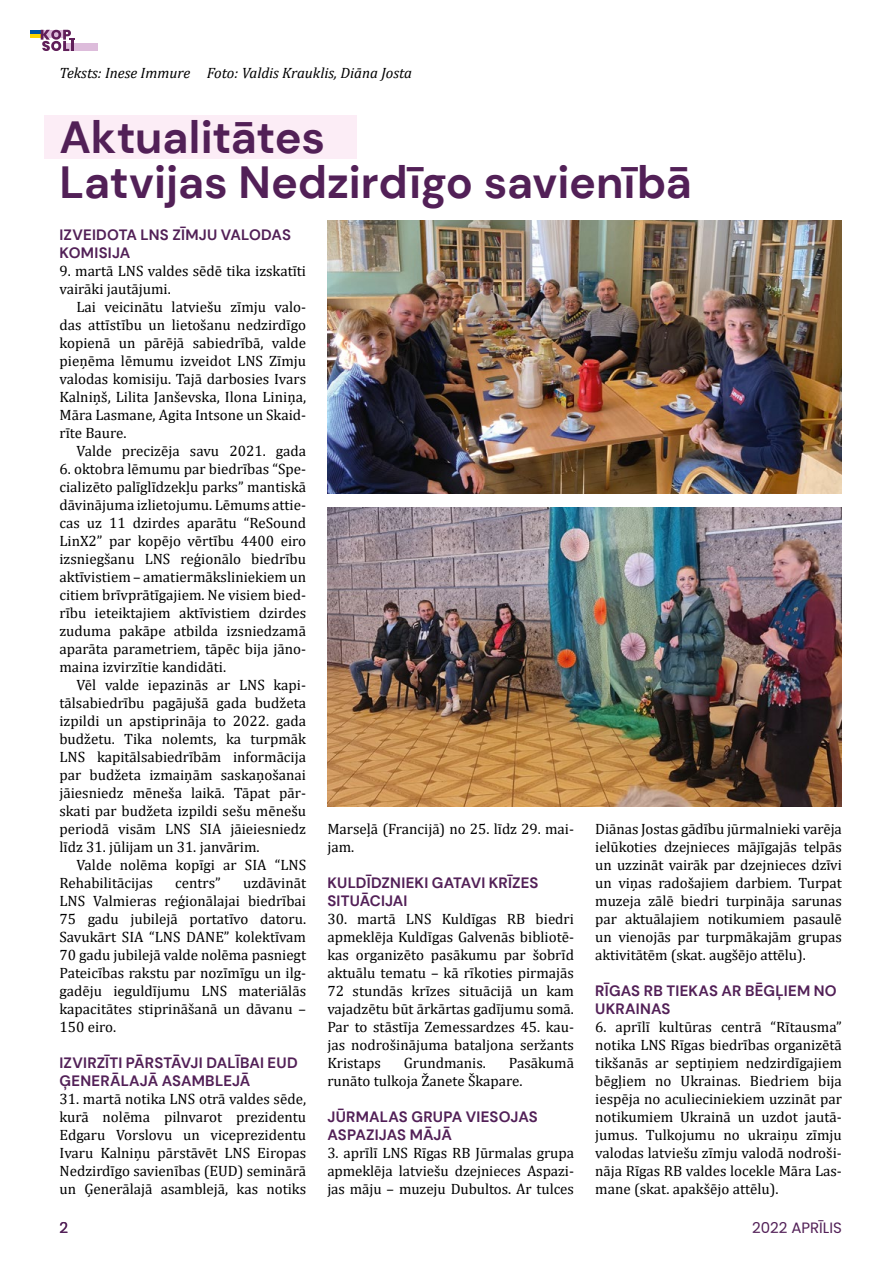
<style>
.page{position:relative;width:893px;height:1263px;background:#fff}
.page>*{position:absolute;margin:0;border:0;box-sizing:border-box;transform-origin:0 0}
.t1{font:700 45px/45px "DM Sans";letter-spacing:-.005em;color:#522057}
.t2{font:15px/18px "Cambria";color:#000;text-align:justify}
.t3{font:700 15px/18px "DM Sans";letter-spacing:.01em;color:#522057}
.t4{font:italic 15px "Cambria";color:#000}
.t5{font:15px "Poppins";color:#522057}
</style>
<div class="page">
<div style="left:63px;top:43px;width:35px;height:8px;background:#ddbcdb"></div>
<hr style="left:30px;top:34px;width:11px;height:4px;background:#ffd500">
<hr style="left:30px;top:30px;width:11px;height:4px;background:#0053a1">
<svg style="left:41px;top:30px;width:34px;height:21px"></svg>
<div style="left:45px;top:115px;width:312px;height:43px;background:#fcedf6"></div>
<img style="left:327px;top:221px;width:515px;height:272px">
<img style="left:327px;top:507px;width:515px;height:299px">
<p class="t4" style="left:60px;top:62px;width:354px">Teksts: Inese Immure Foto: Valdis Krauklis, Diāna Josta</p>
<h1 class="t1" style="left:60px;top:115px;width:634px">Aktualitātes<br>Latvijas Nedzirdīgo savienībā</h1>
<p class="t3" style="left:60px;top:225px;width:233px">IZVEIDOTA LNS ZĪMJU VALODAS<br>KOMISIJA</p>
<p class="t2" style="left:60px;top:261px;width:248px">9. martā LNS valdes sēdē tika izskatīti vairāki jautājumi.</p>
<p class="t2" style="left:59px;top:297px;width:248px;text-indent:17px">Lai veicinātu latviešu zīmju valo&shy;das attīstību un lietošanu nedzirdīgo kopienā un pārējā sabiedrībā, valde pieņēma lēmumu izveidot LNS Zīmju valodas komisiju. Tajā darbosies Ivars Kalniņš, Lilita Janševska, Ilona Liniņa, Māra Lasmane, Agita Intsone un Skaid&shy;rīte Baure.</p>
<p class="t2" style="left:77px;top:441px;width:231px">Valde precizēja savu 2021. gada</p>
<p class="t2" style="left:59px;top:459px;width:248px">6. oktobra lēmumu par biedrības “Spe&shy;cializēto palīglīdzekļu parks” mantiskā dāvinājuma izlietojumu. Lēmums attie&shy;cas uz 11 dzirdes aparātu “ReSound LinX2” par kopējo vērtību 4400 eiro izsniegšanu LNS reģionālo biedrību aktīvistiem – amatiermāksliniekiem un citiem brīvprātīgajiem. Ne visiem bied&shy;rību ieteiktajiem aktīvistiem dzirdes zuduma pakāpe atbilda izsniedzamā aparāta parametriem, tāpēc bija jāno&shy;maina izvirzītie kandidāti.</p>
<p class="t2" style="left:59px;top:675px;width:248px;text-indent:17px">Vēl valde iepazinās ar LNS kapi&shy;tālsabiedrību pagājušā gada budžeta izpildi un apstiprināja to 2022. gada budžetu. Tika nolemts, ka turpmāk LNS kapitālsabiedrībām informācija par budžeta izmaiņām saskaņošanai jāiesniedz mēneša laikā. Tāpat pār&shy;skati par budžeta izpildi sešu mēnešu periodā visām LNS SIA jāieiesniedz līdz 31. jūlijam un 31. janvārim.</p>
<p class="t2" style="left:59px;top:855px;width:248px;text-indent:17px">Valde nolēma kopīgi ar SIA “LNS<br>Rehabilitācijas</p>
<p class="t2" style="left:327px;top:819px;width:248px">Marseļā (Francijā) no 25. līdz 29. mai&shy;jam.</p>
<p class="t3" style="left:327px;top:873px;width:213px">KULDĪDZNIEKI GATAVI KRĪZES<br>SITUĀCIJAI</p>
<p class="t2" style="left:327px;top:909px;width:248px">30. martā LNS Kuldīgas RB biedri apmeklēja Kuldīgas Galvenās bibliotē&shy;kas organizēto pasākumu par šobrīd aktuālu tematu – kā rīkoties pirmajās 72 stundās krīzes situācijā un kam vajadzētu būt ārkārtas gadījumu somā.<br>Par to stāstīja Zemessardzes 45. kau&shy;jas nodrošinājuma bataljona seržants Kristaps</p>
<p class="t2" style="left:595px;top:819px;width:248px">Diānas Jostas gādību jūrmalnieki varēja ielūkoties dzejnieces mājīgajās telpās un uzzināt vairāk par dzejnieces dzīvi un viņas radošajiem darbiem. Turpat muzeja zālē biedri turpināja sarunas par aktuālajiem notikumiem pasaulē un vienojās par turpmākajām grupas aktivitātēm (skat. augšējo attēlu).</p>
<p class="t3" style="left:595px;top:981px;width:243px">RĪGAS RB TIEKAS AR BĒGĻIEM NO<br>UKRAINAS</p>
<p class="t2" style="left:595px;top:1017px;width:248px">6. aprīlī kultūras centrā “Rītausma” notika LNS Rīgas biedrības organizētā tikšanās ar septiņiem nedzirdīgajiem bēgļiem no Ukrainas. Biedriem bija iespēja no aculieciniekiem uzzināt par notikumiem Ukrainā un uzdot jautā&shy;jumus. Tulkojumu no ukraiņu zīmju valodas latviešu zīmju valodā nodroši&shy;nāja Rīgas RB valdes locekle Māra Las&shy;mane (skat. apakšējo attēlu).</p>
<p class="t2" style="left:59px;top:873px;width:248px;text-indent:184px">uzdāvināt LNS Valmieras reģionālajai biedrībai 75 gadu jubilejā portatīvo datoru.<br>Savukārt SIA “LNS DANE” kolektīvam 70 gadu jubilejā valde nolēma pasniegt Pateicības rakstu par nozīmīgu un ilg&shy;gadēju ieguldījumu LNS materiālās kapacitātes stiprināšanā un dāvanu – 150 eiro.</p>
<p class="t3" style="left:59px;top:1053px;width:240px">IZVIRZĪTI PĀRSTĀVJI DALĪBAI EUD<br>ĢENERĀLAJĀ ASAMBLEJĀ</p>
<p class="t2" style="left:59px;top:1089px;width:248px">31. martā notika LNS otrā valdes sēde, kurā nolēma pilnvarot prezidentu Edgaru Vorslovu un viceprezidentu Ivaru Kalniņu pārstāvēt LNS Eiropas Nedzirdīgo savienības (EUD) seminārā un Ģenerālajā asamblejā, kas notiks</p>
<p class="t2" style="left:175px;top:873px;width:47px">centrs”</p>
<p class="t2" style="left:327px;top:1053px;width:248px;text-indent:182px">Pasākumā runāto tulkoja Žanete Škapare.</p>
<p class="t3" style="left:327px;top:1107px;width:212px">JŪRMALAS GRUPA VIESOJAS<br>ASPAZIJAS MĀJĀ</p>
<p class="t2" style="left:327px;top:1143px;width:248px">3. aprīlī LNS Rīgas RB Jūrmalas grupa apmeklēja latviešu dzejnieces Aspazi&shy;jas māju – muzeju Dubultos. Ar tulces</p>
<p class="t2" style="left:404px;top:1053px;width:84px">Grundmanis.</p>
<p class="t5" style="left:59px;top:1219px;width:10px">2</p>
<p class="t5" style="left:752px;top:1219px;width:91px">2022 APRĪLIS</p>
</div>
